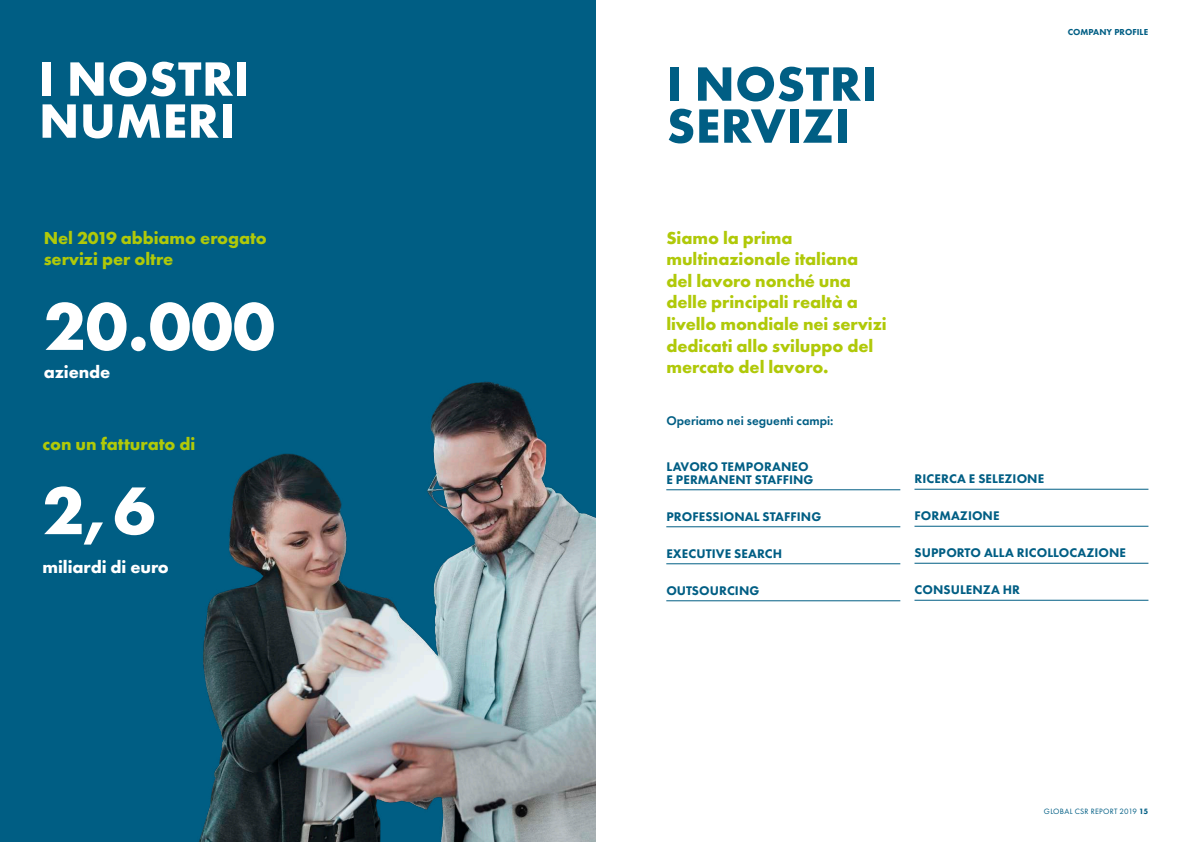
<style>
.page{position:relative;width:1191px;height:842px;background:#fff}
.page>*{position:absolute;margin:0;border:0;box-sizing:border-box;transform-origin:0 0}
.t1{font:700 70px "Futura PT";color:#fff}
.t2{font:700 50px/42px "Futura PT";letter-spacing:.01em;color:#005e84}
.t3{font:700 50px/42px "Futura PT";letter-spacing:.01em;color:#fff}
.t4{font:700 18px/21.6px "Futura PT";letter-spacing:-.005em;color:#b0c909}
.t5{font:700 18px "Futura PT";letter-spacing:-.005em;color:#fff}
.t6{font:800 13px/13px "Futura PT";letter-spacing:.005em;color:#005e84}
.t7{font:600 13px "Futura PT";color:#005e84}
.t8{font:800 9px "Futura PT";color:#005e84}
.t9{font:8px "Futura PT";letter-spacing:.035em;color:#005e84}
.s1{font-weight:800}
</style>
<div class="page">
<div style="left:0;top:0;width:595px;height:842px;background:#005e84"></div>
<hr style="left:666px;top:489px;width:234px;height:1px;background:#005e84">
<hr style="left:666px;top:526px;width:234px;height:1px;background:#005e84">
<hr style="left:666px;top:563px;width:234px;height:1px;background:#005e84">
<hr style="left:666px;top:600px;width:234px;height:1px;background:#005e84">
<hr style="left:914px;top:489px;width:234px;height:1px;background:#005e84">
<hr style="left:914px;top:526px;width:234px;height:1px;background:#005e84">
<hr style="left:914px;top:563px;width:234px;height:1px;background:#005e84">
<hr style="left:914px;top:600px;width:234px;height:1px;background:#005e84">
<img style="left:199px;top:381px;width:396px;height:461px">
<h2 class="t3" style="left:39px;top:57px;width:212px">I NOSTRI<br>NUMERI</h2>
<h2 class="t2" style="left:666px;top:62px;width:212px">I NOSTRI<br>SERVIZI</h2>
<p class="t8" style="left:1067px;top:27px;width:13px">COMPANY</p>
<p class="t8" style="left:1114px;top:27px;width:6px">PROFILE</p>
<p class="t4" style="left:44px;top:226px;width:225px">Nel 2019 abbiamo erogato servizi per oltre</p>
<h1 class="t1" style="left:44px;top:281px;width:233px">20.000</h1>
<p class="t5" style="left:44px;top:360px;width:68px">aziende</p>
<p class="t4" style="left:43px;top:432px;width:154px">con un fatturato di</p>
<h1 class="t1" style="left:42px;top:466px;width:115px">2,6</h1>
<p class="t5" style="left:43px;top:555px;width:128px">miliardi di euro</p>
<p class="t4" style="left:666px;top:226px;width:222px">Siamo la prima multinazionale italiana del lavoro nonché una delle principali realtà a livello mondiale nei servizi dedicati allo sviluppo del mercato del lavoro.</p>
<p class="t7" style="left:666px;top:413px;width:168px">Operiamo nei seguenti campi:</p>
<p class="t6" style="left:666px;top:460px;width:149px">LAVORO TEMPORANEO<br>E PERMANENT STAFFING</p>
<p class="t6" style="left:666px;top:510px;width:156px">PROFESSIONAL STAFFING</p>
<p class="t6" style="left:666px;top:547px;width:117px">EXECUTIVE SEARCH</p>
<p class="t6" style="left:666px;top:584px;width:94px">OUTSOURCING</p>
<p class="t6" style="left:914px;top:472px;width:131px">RICERCA E SELEZIONE</p>
<p class="t6" style="left:914px;top:509px;width:86px">FORMAZIONE</p>
<p class="t6" style="left:914px;top:546px;width:213px">SUPPORTO ALLA RICOLLOCAZIONE</p>
<p class="t6" style="left:914px;top:583px;width:107px">CONSULENZA HR</p>
<p class="t9" style="left:1044px;top:806px;width:106px">GLOBAL CSR REPORT 2019 <span class="s1">15</span></p>
</div>
